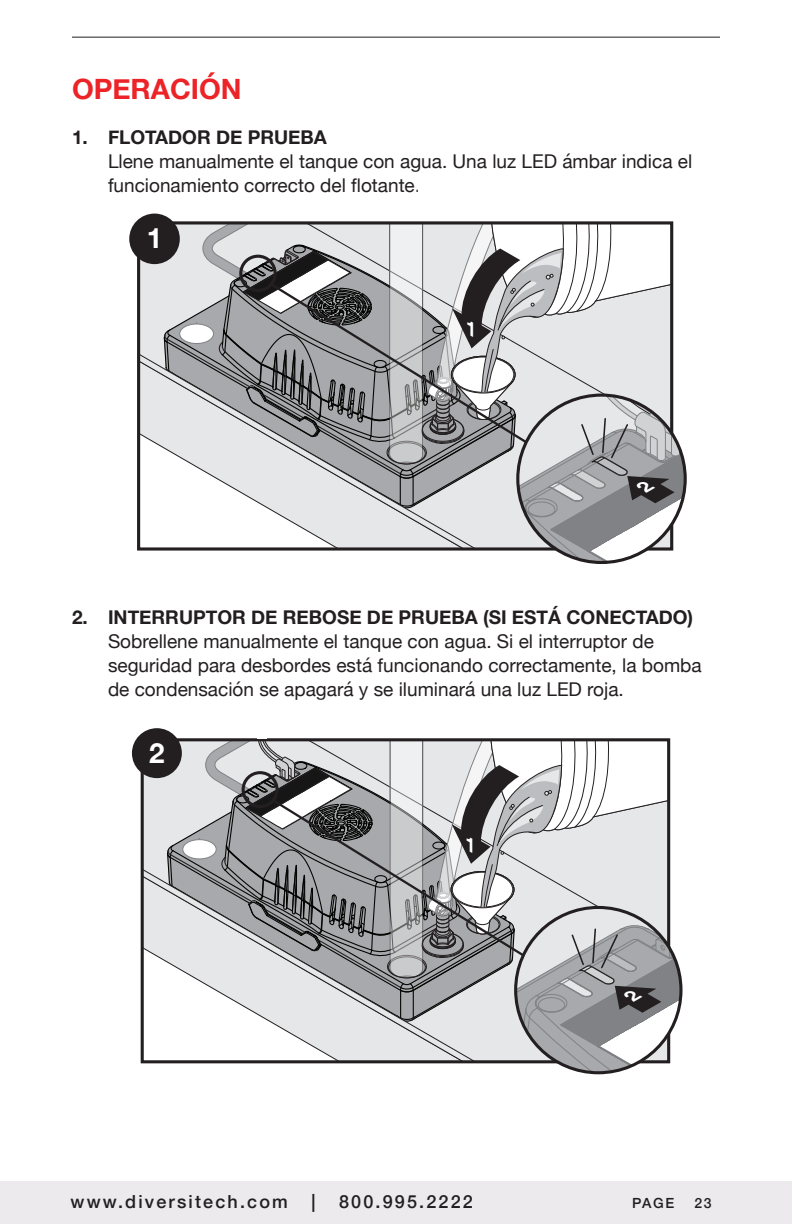
<style>
.page{position:relative;width:792px;height:1224px;background:#fff}
.page>*{position:absolute;margin:0;border:0;box-sizing:border-box;transform-origin:0 0}
.t1{font:700 28px "Helvetica Neue";color:#ec2327}
.t2{font:700 28px "Helvetica Neue";color:#fff}
.t3{font:700 27.8px "Helvetica Neue";color:#fff}
.t4{font:19px/24px "Helvetica Neue";color:#231f20}
.t5{font:500 18px "Helvetica Neue";letter-spacing:.12em;color:#231f20}
.t6{font:500 14px "Helvetica Neue";letter-spacing:.12em;color:#231f20}
.s1{font-weight:700}
.s2{font-family:"ITC Avant Garde Std";font-size:18px}
</style>
<div class="page">
<div style="left:0;top:1182px;width:792px;height:42px;background:#edeaee"></div>
<hr style="left:72px;top:37px;width:648px;height:1px;background:#231f20">
<div style="left:129px;top:214px;width:51px;height:50px;background:#231f20;border-radius:50%"></div>
<div style="left:132px;top:728px;width:50px;height:50px;background:#231f20;border-radius:50%"></div>
<svg style="left:139px;top:223px;width:546px;height:339px"></svg>
<svg style="left:142px;top:733px;width:539px;height:340px"></svg>
<p class="t1" style="left:72px;top:67px;width:171px">OPERACIÓN</p>
<p class="t4" style="left:108px;top:126px;width:586px;text-indent:-36px"><span class="s1">1. FLOTADOR DE PRUEBA<br></span>Llene manualmente el tanque con agua. Una luz LED ámbar indica el funcionamiento correcto del flotante<span class="s2">.</span></p>
<p class="t2" style="left:147px;top:216px;width:17px">1</p>
<p class="t4" style="left:108px;top:606px;width:595px;text-indent:-36px"><span class="s1">2. INTERRUPTOR DE REBOSE DE PRUEBA (SI ESTÁ CONECTADO)<br></span>Sobrellene manualmente el tanque con agua. Si el interruptor de seguridad para desbordes está funcionando correctamente, la bomba de condensación se apagará y se iluminará una luz LED roja.</p>
<p class="t3" style="left:149px;top:731px;width:17px">2</p>
<p class="t5" style="left:71px;top:1187px;width:219px">www.diversitech.com</p>
<p class="t5" style="left:312px;top:1187px;width:5px">|</p>
<p class="t5" style="left:339px;top:1187px;width:135px">800.995.2222</p>
<p class="t6" style="left:632px;top:1192px;width:44px">PAGE</p>
<p class="t6" style="left:694px;top:1192px;width:19px">23</p>
</div>
